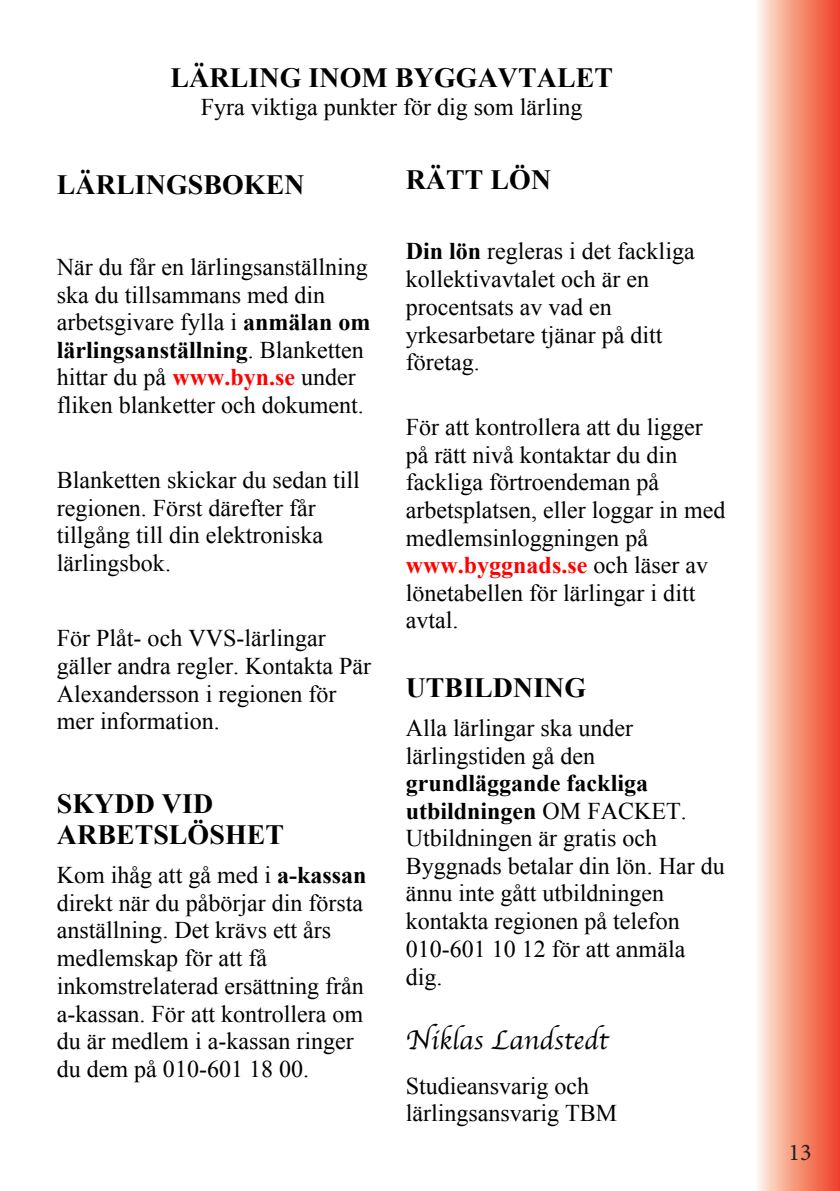
<style>
.page{position:relative;width:840px;height:1191px;background:#fff}
.page>*{position:absolute;margin:0;border:0;box-sizing:border-box;transform-origin:0 0}
.t1{font:700 27.8px/31.6px "Times New Roman";letter-spacing:.005em;color:#000}
.t2{font:27.8px "Apple Chancery";letter-spacing:.005em;color:#000}
.t3{font:24px/27.6px "Times New Roman";color:#000}
.t4{font:24px "Minion Pro";color:#231f20}
.s1{font-weight:700}
.s2{font-weight:700;color:#f00}
</style>
<div class="page">
<svg style="left:758px;top:0;width:81px;height:1191px;background:#f6977f"></svg>
<p class="t1" style="left:170px;top:61px;width:444px">LÄRLING INOM BYGGAVTALET</p>
<p class="t3" style="left:201px;top:93px;width:383px">Fyra viktiga punkter för dig som lärling</p>
<p class="t1" style="left:57px;top:168px;width:249px">LÄRLINGSBOKEN</p>
<p class="t3" style="left:57px;top:253px;width:315px">När du får en lärlingsanställning ska du tillsammans med din arbetsgivare fylla i <span class="s1">anmälan om lärlingsanställning</span>. Blanketten hittar du på <span class="s2">www.byn.se</span> under fliken blanketter och dokument.</p>
<p class="t3" style="left:57px;top:466px;width:304px">Blanketten skickar du sedan till regionen. Först därefter får tillgång till din elektroniska lärlingsbok.</p>
<p class="t3" style="left:57px;top:624px;width:315px">För Plåt- och VVS-lärlingar gäller andra regler. Kontakta Pär<br>Alexandersson i regionen för mer information.</p>
<p class="t1" style="left:57px;top:787px;width:228px">SKYDD VID<br>ARBETSLÖSHET</p>
<p class="t3" style="left:57px;top:861px;width:311px">Kom ihåg att gå med i <span class="s1">a-kassan </span>direkt när du påbörjar din första anställning. Det krävs ett års medlemskap för att få inkomstrelaterad ersättning från a-kassan. För att kontrollera om du är medlem i a-kassan ringer du dem på 010-601 18 00.</p>
<p class="t1" style="left:405px;top:163px;width:147px">RÄTT LÖN</p>
<p class="t3" style="left:405px;top:237px;width:290px"><span class="s1">Din lön</span> regleras i det fackliga kollektivavtalet och är en procentsats av vad en yrkesarbetare tjänar på ditt företag.</p>
<p class="t3" style="left:405px;top:413px;width:321px">För att kontrollera att du ligger på rätt nivå kontaktar du din fackliga förtroendeman på arbetsplatsen, eller loggar in med medlemsinloggningen på <span class="s2">www.byggnads.se</span> och läser av lönetabellen för lärlingar i ditt avtal.</p>
<p class="t1" style="left:405px;top:671px;width:182px">UTBILDNING</p>
<p class="t3" style="left:405px;top:713px;width:229px">Alla lärlingar ska under lärlingstiden gå den</p>
<p class="t3" style="left:405px;top:769px;width:320px"><span class="s1">grundläggande fackliga utbildningen</span> OM FACKET.<br>Utbildningen är gratis och<br>Byggnads betalar din lön. Har du ännu inte gått utbildningen kontakta regionen på telefon<br>010-601 10 12 för att anmäla dig.</p>
<p class="t2" style="left:405px;top:1017px;width:204px">Niklas Landstedt</p>
<p class="t3" style="left:405px;top:1071px;width:213px">Studieansvarig och lärlingsansvarig TBM</p>
<p class="t4" style="left:788px;top:1136px;width:25px">13</p>
</div>
